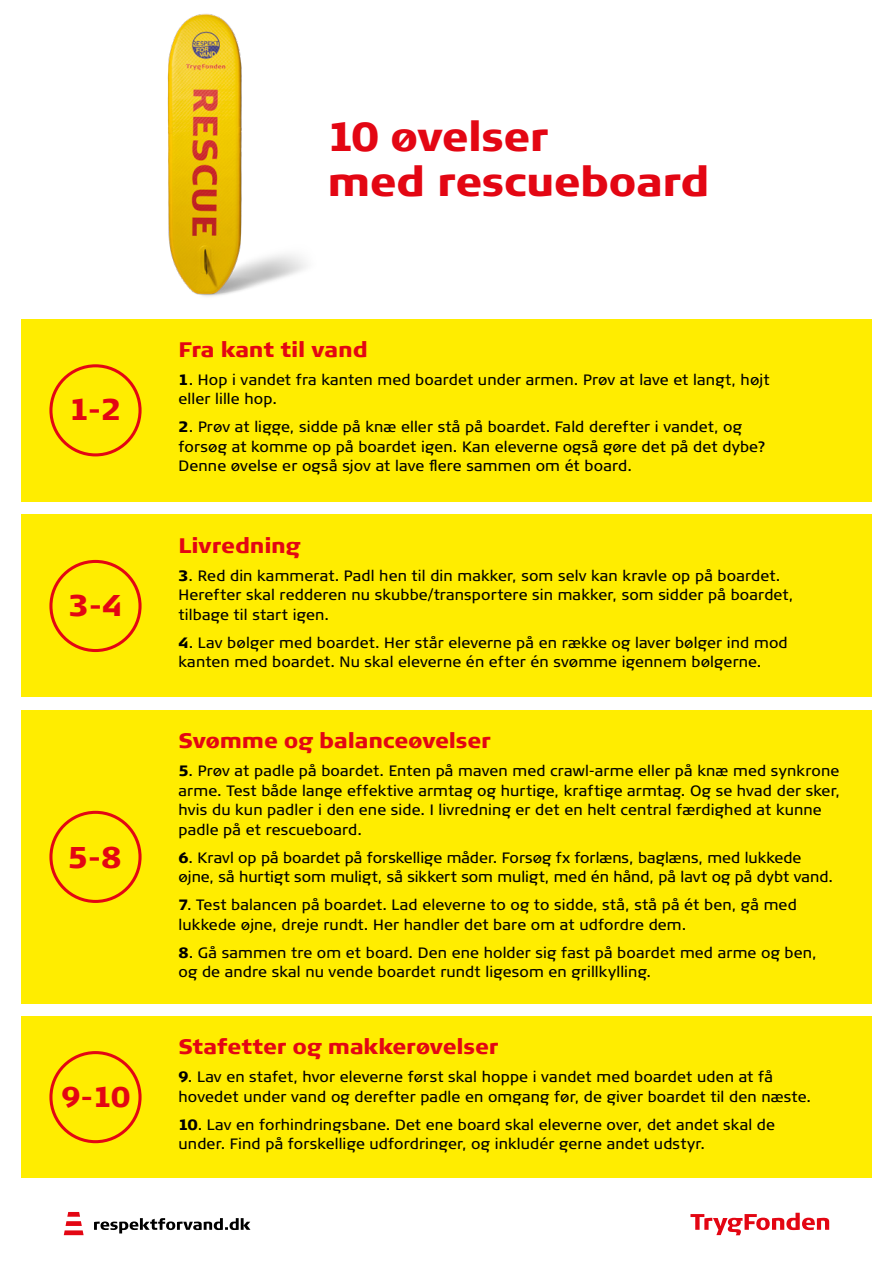
<style>
.page{position:relative;width:893px;height:1263px;background:#fff}
.page>*{position:absolute;margin:0;border:0;box-sizing:border-box;transform-origin:0 0}
.t1{font:900 40.5px/45px "TRYG Column";letter-spacing:-.01em;color:#e30613}
.t2{font:900 30px "TRYG Column";color:#e30613}
.t3{font:900 28.5px "TRYG Column";color:#e30613}
.t4{font:900 21px "TRYG Column";letter-spacing:-.01em;color:#e30613}
.t5{font:15px/19.5px "TRYG Column";letter-spacing:.01em;color:#000}
.s1{font-weight:900}
</style>
<div class="page">
<svg style="left:690px;top:1213px;width:139px;height:22px"></svg>
<svg style="left:94px;top:1218px;width:156px;height:15px"></svg>
<svg style="left:64px;top:1212px;width:20px;height:23px"></svg>
<img style="left:167px;top:13px;width:140px;height:284px">
<div style="left:21px;top:710px;width:851px;height:293px;background:#ffed00"></div>
<div style="left:21px;top:319px;width:851px;height:183px;background:#ffed00"></div>
<div style="left:49px;top:364px;width:93px;height:92px;border:3px solid #e30613;border-radius:50%"></div>
<div style="left:21px;top:514px;width:851px;height:183px;background:#ffed00"></div>
<div style="left:49px;top:560px;width:93px;height:92px;border:3px solid #e30613;border-radius:50%"></div>
<div style="left:49px;top:811px;width:93px;height:92px;border:3px solid #e30613;border-radius:50%"></div>
<div style="left:21px;top:1016px;width:851px;height:162px;background:#ffed00"></div>
<div style="left:49px;top:1051px;width:93px;height:92px;border:3px solid #e30613;border-radius:50%"></div>
<h1 class="t1" style="left:327px;top:114px;width:384px">10 øvelser<br>med rescueboard</h1>
<h2 class="t2" style="left:70px;top:391px;width:53px">1-2</h2>
<h2 class="t2" style="left:69px;top:586px;width:55px">3-4</h2>
<h2 class="t2" style="left:68px;top:838px;width:55px">5-8</h2>
<h3 class="t3" style="left:61px;top:1079px;width:70px">9-10</h3>
<h3 class="t4" style="left:179px;top:336px;width:191px">Fra kant til vand</h3>
<p class="t5" style="left:179px;top:370px;width:593px"><span class="s1">1</span>. Hop i vandet fra kanten med boardet under armen. Prøv at lave et langt, højt eller lille hop.</p>
<p class="t5" style="left:179px;top:417px;width:589px"><span class="s1">2</span>. Prøv at ligge, sidde på knæ eller stå på boardet. Fald derefter i vandet, og forsøg at komme op på boardet igen. Kan eleverne også gøre det på det dybe?<br>Denne øvelse er også sjov at lave flere sammen om ét board.</p>
<h3 class="t4" style="left:179px;top:532px;width:124px">Livredning</h3>
<p class="t5" style="left:179px;top:566px;width:616px"><span class="s1">3</span>. Red din kammerat. Padl hen til din makker, som selv kan kravle op på boardet.<br>Herefter skal redderen nu skubbe/transportere sin makker, som sidder på boardet, tilbage til start igen.</p>
<p class="t5" style="left:179px;top:633px;width:611px"><span class="s1">4</span>. Lav bølger med boardet. Her står eleverne på en række og laver bølger ind mod kanten med boardet. Nu skal eleverne én efter én svømme igennem bølgerne.</p>
<h3 class="t4" style="left:179px;top:727px;width:314px">Svømme og balanceøvelser</h3>
<p class="t5" style="left:179px;top:761px;width:663px"><span class="s1">5</span>. Prøv at padle på boardet. Enten på maven med crawl-arme eller på knæ med synkrone arme. Test både lange effektive armtag og hurtige, kraftige armtag. Og se hvad der sker, hvis du kun padler i den ene side. I livredning er det en helt central færdighed at kunne padle på et rescueboard.</p>
<p class="t5" style="left:179px;top:848px;width:656px"><span class="s1">6</span>. Kravl op på boardet på forskellige måder. Forsøg fx forlæns, baglæns, med lukkede øjne, så hurtigt som muligt, så sikkert som muligt, med én hånd, på lavt og på dybt vand.</p>
<p class="t5" style="left:179px;top:895px;width:620px"><span class="s1">7</span>. Test balancen på boardet. Lad eleverne to og to sidde, stå, stå på ét ben, gå med lukkede øjne, dreje rundt. Her handler det bare om at udfordre dem.</p>
<p class="t5" style="left:179px;top:943px;width:640px"><span class="s1">8</span>. Gå sammen tre om et board. Den ene holder sig fast på boardet med arme og ben, og de andre skal nu vende boardet rundt ligesom en grillkylling.</p>
<h3 class="t4" style="left:179px;top:1034px;width:321px">Stafetter og makkerøvelser</h3>
<p class="t5" style="left:179px;top:1067px;width:634px"><span class="s1">9</span>. Lav en stafet, hvor eleverne først skal hoppe i vandet med boardet uden at få hovedet under vand og derefter padle en omgang før, de giver boardet til den næste.</p>
<p class="t5" style="left:179px;top:1115px;width:598px"><span class="s1">10</span>. Lav en forhindringsbane. Det ene board skal eleverne over, det andet skal de under. Find på forskellige udfordringer, og inkludér gerne andet udstyr.</p>
</div>
